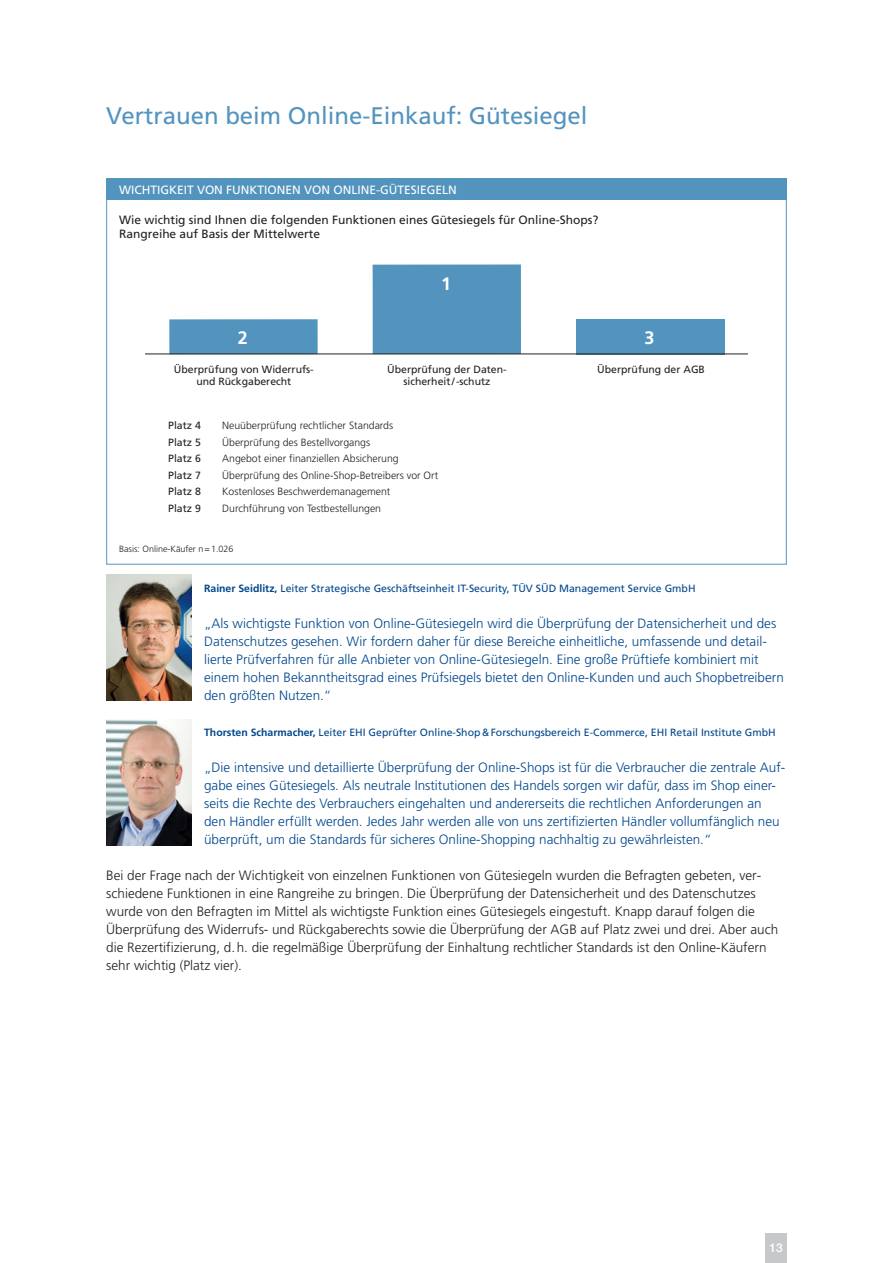
<style>
.page{position:relative;width:893px;height:1263px;background:#fff}
.page>*{position:absolute;margin:0;border:0;box-sizing:border-box;transform-origin:0 0}
.t1{font:24px "Frutiger";color:#5394bf}
.t2{font:700 18px "Frutiger";color:#fff}
.t3{font:300 13.5px/18px "Frutiger";color:#01478d}
.t4{font:300 13.5px/18px "Frutiger";color:#231f20}
.t5{font:12px/14.2px "Frutiger";color:#231f20}
.t6{font:12px "Frutiger";color:#fff}
.t7{font:500 12px "Helvetica Neue";color:#fff}
.t8{font:300 10.5px "Frutiger";color:#231f20}
.t9{font:10.5px "Frutiger";color:#01478d}
.t10{font:10.5px/12px "Frutiger";color:#231f20;text-align:center}
.t11{font:300 9px "Frutiger";color:#231f20}
.s1{font-weight:700}
</style>
<div class="page">
<div style="left:169px;top:319px;width:149px;height:35px;background:#5394bf"></div>
<div style="left:765px;top:1233px;width:22px;height:30px;background:#c7c8ca"></div>
<div style="left:106px;top:178px;width:681px;height:22px;background:#5394bf"></div>
<img style="left:106px;top:719px;width:85px;height:126px">
<div style="left:373px;top:264px;width:148px;height:90px;background:#5394bf"></div>
<div style="left:576px;top:319px;width:148px;height:35px;background:#5394bf"></div>
<hr style="left:145px;top:354px;width:603px;height:1px;background:#231f20">
<img style="left:106px;top:575px;width:85px;height:125px">
<h1 class="t1" style="left:106px;top:106px;width:483px">Vertrauen beim Online-Einkauf: Gütesiegel</h1>
<p class="t6" style="left:119px;top:185px;width:339px">WICHTIGKEIT VON FUNKTIONEN VON ONLINE-GÜTESIEGELN</p>
<p class="t5" style="left:119px;top:214px;width:481px">Wie wichtig sind Ihnen die folgenden Funktionen eines Gütesiegels für Online-Shops?<br>Rangreihe auf Basis der Mittelwerte</p>
<h2 class="t2" style="left:238px;top:331px;width:12px">2</h2>
<h2 class="t2" style="left:441px;top:276px;width:12px">1</h2>
<h2 class="t2" style="left:644px;top:331px;width:12px">3</h2>
<p class="t10" style="left:174px;top:364px;width:141px">Überprüfung von Widerrufs&shy;und Rückgaberecht</p>
<p class="t10" style="left:597px;top:364px;width:109px">Überprüfung der AGB</p>
<p class="t10" style="left:168px;top:420px;width:34px">Platz 4</p>
<p class="t8" style="left:222px;top:421px;width:172px">Neuüberprüfung rechtlicher Standards</p>
<p class="t10" style="left:168px;top:437px;width:34px">Platz 5</p>
<p class="t8" style="left:222px;top:438px;width:150px">Überprüfung des Bestellvorgangs</p>
<p class="t10" style="left:168px;top:453px;width:34px">Platz 6</p>
<p class="t8" style="left:222px;top:454px;width:178px">Angebot einer finanziellen Absicherung</p>
<p class="t10" style="left:168px;top:470px;width:34px">Platz 7</p>
<p class="t8" style="left:222px;top:471px;width:217px">Überprüfung des Online-Shop-Betreibers vor Ort</p>
<p class="t10" style="left:168px;top:486px;width:34px">Platz 8</p>
<p class="t8" style="left:222px;top:487px;width:170px">Kostenloses Beschwerdemanagement</p>
<p class="t10" style="left:168px;top:503px;width:34px">Platz 9</p>
<p class="t8" style="left:222px;top:504px;width:160px">Durchführung von Testbestellungen</p>
<p class="t10" style="left:387px;top:364px;width:121px">Überprüfung der Daten&shy;sicherheit/-schutz</p>
<p class="t11" style="left:119px;top:545px;width:116px">Basis: Online-Käufer n=1.026</p>
<p class="t9" style="left:204px;top:584px;width:493px"><span class="s1">Rainer Seidlitz,</span> Leiter Strategische Geschäftseinheit IT-Security, TÜV SÜD Management Service GmbH</p>
<p class="t3" style="left:204px;top:616px;width:581px">„Als wichtigste Funktion von Online-Gütesiegeln wird die Überprüfung der Datensicherheit und des Datenschutzes gesehen. Wir fordern daher für diese Bereiche einheitliche, umfassende und detail&shy;lierte Prüfverfahren für alle Anbieter von Online-Gütesiegeln. Eine große Prüftiefe kombiniert mit einem hohen Bekanntheitsgrad eines Prüfsiegels bietet den Online-Kunden und auch Shopbetreibern den größten Nutzen.“</p>
<p class="t9" style="left:204px;top:728px;width:573px"><span class="s1">Thorsten Scharmacher,</span> Leiter EHI Geprüfter Online-Shop&amp;Forschungsbereich E-Commerce, EHI Retail Institute GmbH</p>
<p class="t3" style="left:204px;top:760px;width:583px">„Die intensive und detaillierte Überprüfung der Online-Shops ist für die Verbraucher die zentrale Auf&shy;gabe eines Gütesiegels. Als neutrale Institutionen des Handels sorgen wir dafür, dass im Shop einer&shy;seits die Rechte des Verbrauchers eingehalten und andererseits die rechtlichen Anforderungen an den Händler erfüllt werden. Jedes Jahr werden alle von uns zertifizierten Händler vollumfänglich neu überprüft, um die Standards für sicheres Online-Shopping nachhaltig zu gewährleisten.“</p>
<p class="t4" style="left:106px;top:868px;width:673px">Bei der Frage nach der Wichtigkeit von einzelnen Funktionen von Gütesiegeln wurden die Befragten gebeten, ver&shy;schiedene Funktionen in eine Rangreihe zu bringen. Die Überprüfung der Datensicherheit und des Datenschutzes wurde von den Befragten im Mittel als wichtigste Funktion eines Gütesiegels eingestuft. Knapp darauf folgen die Überprüfung des Widerrufs- und Rückgaberechts sowie die Überprüfung der AGB auf Platz zwei und drei. Aber auch die Rezertifizierung, d.h. die regelmäßige Überprüfung der Einhaltung rechtlicher Standards ist den Online-Käufern sehr wichtig (Platz vier).</p>
<p class="t7" style="left:769px;top:1240px;width:15px">13</p>
</div>
